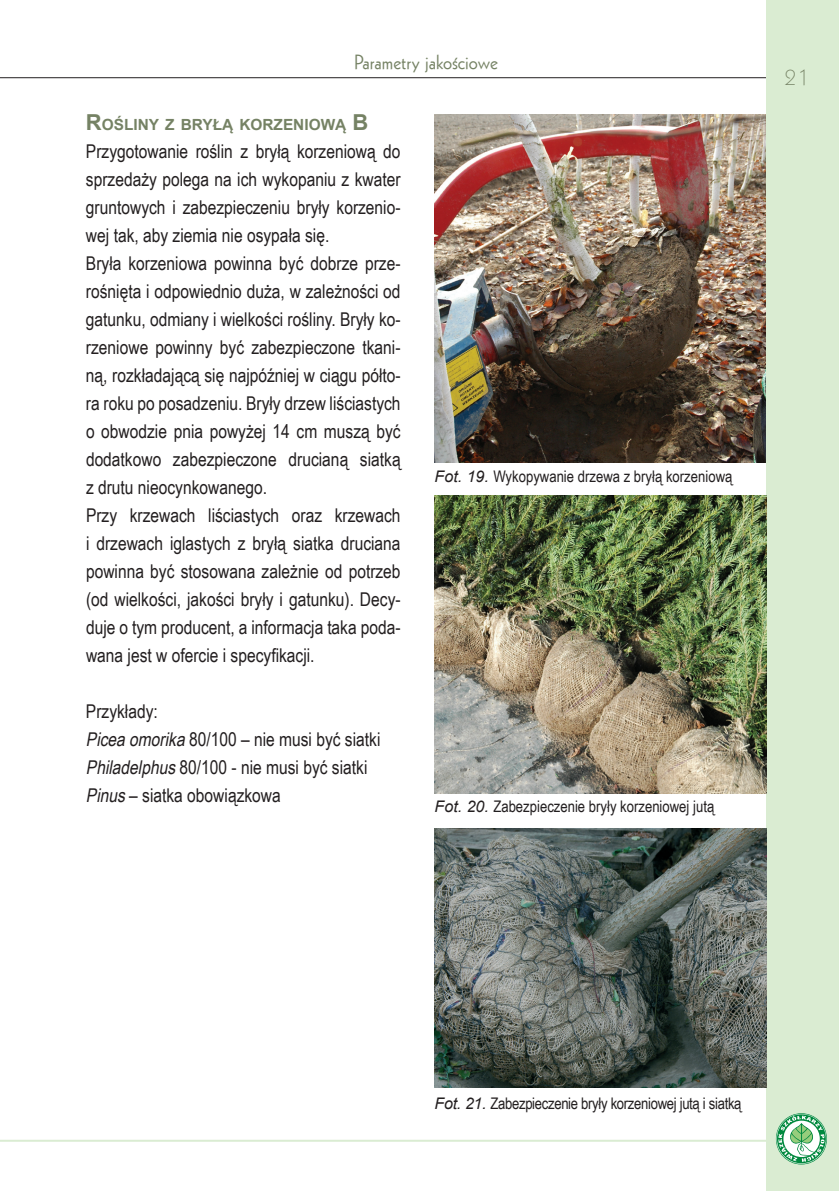
<style>
.page{position:relative;width:839px;height:1191px;background:#fff}
.page>*{position:absolute;margin:0;border:0;box-sizing:border-box;transform-origin:0 0}
.t1{font:24px "Geometric 231 Lt EU";color:#758264}
.t2{font:20px "Geometric 231 EU";color:#758264}
.t3{font:19px/28px "Arial Narrow";color:#231f20}
.t4{font:16px "Arial Narrow";color:#231f20}
.t5{font:16px "Arial Narrow";letter-spacing:-.02em;color:#231f20}
.t6{font:700 15.4px "Arial";color:#758264}
.s1{font-size:22px}
.s2{font-style:italic}
.s3{font-family:"Arial";font-style:italic}
</style>
<div class="page">
<hr style="left:0;top:77px;width:839px;height:1px;background:#231f20">
<hr style="left:0;top:1140px;width:839px;height:2px;background:#daecd2">
<div style="left:766px;top:0;width:73px;height:1191px;background:#daecd2"></div>
<svg style="left:776px;top:1114px;width:50px;height:50px"></svg>
<img style="left:435px;top:114px;width:330px;height:349px">
<img style="left:434px;top:495px;width:332px;height:299px">
<img style="left:435px;top:829px;width:331px;height:259px">
<p class="t2" style="left:354px;top:49px;width:145px">Parametry jakościowe</p>
<p class="t6" style="left:86px;top:116px;width:284px"><span class="s1">R</span>OŚLINY Z BRYŁĄ KORZENIOWĄ <span class="s1">B</span></p>
<p class="t3" style="left:86px;top:137px;width:316px">Przygotowanie roślin z bryłą korzeniową do sprzedaży polega na ich wykopaniu z kwater gruntowych i zabezpieczeniu bryły korzenio&shy;wej tak, aby ziemia nie osypała się.<br>Bryła korzeniowa powinna być dobrze prze&shy;rośnięta i odpowiednio duża, w zależności od gatunku, odmiany i wielkości rośliny. Bryły ko&shy;rzeniowe powinny być zabezpieczone tkani&shy;ną, rozkładającą się najpóźniej w ciągu półto&shy;ra roku po posadzeniu. Bryły drzew liściastych o obwodzie pnia powyżej 14 cm muszą być dodatkowo zabezpieczone drucianą siatką z drutu nieocynkowanego.<br>Przy krzewach liściastych oraz krzewach i drzewach iglastych z bryłą siatka druciana powinna być stosowana zależnie od potrzeb (od wielkości, jakości bryły i gatunku). Decy&shy;duje o tym producent, a informacja taka poda&shy;wana jest w ofercie i specyfikacji.</p>
<p class="t3" style="left:86px;top:697px;width:296px">Przykłady:<br><span class="s2">Picea omorika</span> 80/100 – nie musi być siatki<br><span class="s2">Philadelphus</span> 80/100 - nie musi być siatki<br><span class="s2">Pinus</span> – siatka obowiązkowa</p>
<p class="t4" style="left:435px;top:467px;width:299px"><span class="s3">Fot. 19.</span> Wykopywanie drzewa z bryłą korzeniową</p>
<p class="t4" style="left:435px;top:797px;width:281px"><span class="s3">Fot. 20.</span> Zabezpieczenie bryły korzeniowej jutą</p>
<p class="t1" style="left:784px;top:62px;width:28px">21</p>
<p class="t5" style="left:435px;top:1094px;width:308px"><span class="s3">Fot. 21.</span> Zabezpieczenie bryły korzeniowej jutą i siatką</p>
</div>
